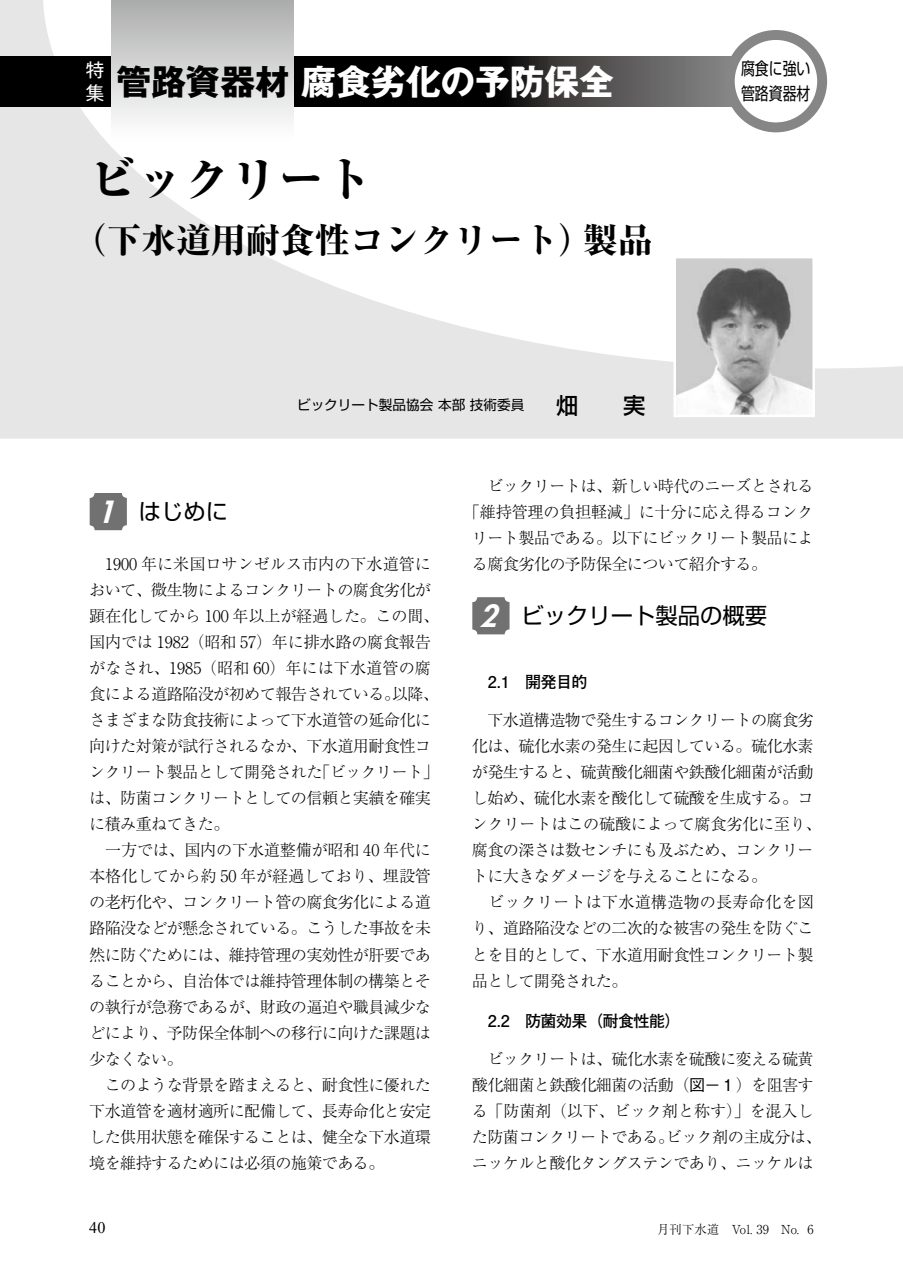
<style>
.page{position:relative;width:903px;height:1275px;background:#fff}
.page>*{position:absolute;margin:0;border:0;box-sizing:border-box;transform-origin:0 0}
.t1{font:800 47.07px "Ryumin Pro";color:#000}
.t2{font:800 34.65px "Ryumin Pro";color:#000}
.t3{font:700 34.65px "Gothic MB101 Pro";color:#fff}
.t4{font:22.4px "Shin Go Pro";color:#000}
.t5{font:500 22.4px "Shin Go Pro";color:#000}
.t6{font:18.55px/22.6px "Gothic MB101 Pro";color:#fff}
.t7{font:17.32px/24.8px "Shin Go Pro";color:#000;scale:.8 1}
.t8{font:300 16.1px/26.1px "Ryumin Pro";letter-spacing:-.04em;color:#000}
.t9{font:700 16.1px "Futo Go B101 Pro";letter-spacing:-.04em;color:#000}
.t10{font:300 16.1px "Ryumin Pro";letter-spacing:-.015em;color:#000}
.t11{font:16.1px "Times New Roman";color:#000}
.t12{font:13.65px "Shin Go Pro";color:#000}
.t13{font:300 12.42px "Ryumin Pro";color:#000}
.s1{color:#000}
.s2{font-family:"Futura Std";font-weight:800;font-style:italic;font-size:29.75px;color:#fff}
.s3{font-family:"Gothic BBB Pro";font-weight:500}
</style>
<div class="page">
<svg style="left:0;top:0;width:903px;height:439px"></svg>
<svg style="left:0;top:56px;width:731px;height:50px;background:#222121"></svg>
<div style="left:111px;top:0;width:182px;height:141px;background:linear-gradient(to bottom,#acadad,#fff)"></div>
<div style="left:730px;top:35px;width:92px;height:92px;background:#fff;border-radius:50%"></div>
<div style="left:725px;top:30px;width:102px;height:102px;border:10px solid #868686;border-radius:50%"></div>
<div style="left:90px;top:493px;width:37px;height:37px;background:#727172;border-radius:5px"></div>
<div style="left:472px;top:597px;width:37px;height:37px;background:#727172;border-radius:5px"></div>
<img style="left:676px;top:259px;width:136px;height:155px">
<div style="left:673px;top:256px;width:142px;height:161px;border:2px solid #fff"></div>
<p class="t6" style="left:86px;top:56px;width:19px">特集</p>
<h2 class="t3" style="left:116px;top:53px;width:499px"><span class="s1">管路資器材</span> 腐食劣化の予防保全</h2>
<h1 class="t1" style="left:89px;top:142px;width:284px">ビックリート</h1>
<h2 class="t2" style="left:72px;top:212px;width:582px">（下水道用耐食性コンクリート）製品</h2>
<p class="t12" style="left:297px;top:394px;width:229px">ビックリート製品協会 本部 技術委員</p>
<h3 class="t5" style="left:556px;top:387px;width:91px">畑　　実</h3>
<p class="t7" style="left:741px;top:54px;width:88px">腐食に強い管路資器材</p>
<h3 class="t4" style="left:96px;top:493px;width:133px"><span class="s2">1</span> はじめに</h3>
<p class="t8" style="left:89px;top:549px;width:351px">　1900 年に米国ロサンゼルス市内の下水道管において、微生物によるコンクリートの腐食劣化が顕在化してから 100 年以上が経過した。この間、国内では 1982（昭和 57）年に排水路の腐食報告がなされ、1985（昭和 60）年には下水道管の腐食による道路陥没が初めて報告されている。以降、さまざまな防食技術によって下水道管の延命化に向けた対策が試行されるなか、下水道用耐食性コンクリート製品として開発された「ビックリート」は、防菌コンクリートとしての信頼と実績を確実に積み重ねてきた。<br>　一方では、国内の下水道整備が昭和 40 年代に本格化してから約 50 年が経過しており、埋設管の老朽化や、コンクリート管の腐食劣化による道路陥没などが懸念されている。こうした事故を未然に防ぐためには、維持管理の実効性が肝要であることから、自治体では維持管理体制の構築とその執行が急務であるが、財政の逼迫や職員減少などにより、予防保全体制への移行に向けた課題は少なくない。<br>　このような背景を踏まえると、耐食性に優れた下水道管を適材適所に配備して、長寿命化と安定した供用状態を確保することは、健全な下水道環境を維持するためには必須の施策である。</p>
<p class="t8" style="left:472px;top:471px;width:343px">　ビックリートは、新しい時代のニーズとされる</p>
<p class="t10" style="left:464px;top:499px;width:351px">「維持管理の負担軽減」に十分に応え得るコンク</p>
<p class="t8" style="left:472px;top:523px;width:343px">リート製品である。以下にビックリート製品によ</p>
<p class="t8" style="left:472px;top:549px;width:297px">る腐食劣化の予防保全について紹介する。</p>
<h3 class="t4" style="left:479px;top:597px;width:290px"><span class="s2">2</span> ビックリート製品の概要</h3>
<p class="t9" style="left:472px;top:669px;width:117px">　2.1　開発目的</p>
<p class="t8" style="left:472px;top:706px;width:351px">　下水道構造物で発生するコンクリートの腐食劣化は、硫化水素の発生に起因している。硫化水素が発生すると、硫黄酸化細菌や鉄酸化細菌が活動し始め、硫化水素を酸化して硫酸を生成する。コンクリートはこの硫酸によって腐食劣化に至り、腐食の深さは数センチにも及ぶため、コンクリートに大きなダメージを与えることになる。<br>　ビックリートは下水道構造物の長寿命化を図り、道路陥没などの二次的な被害の発生を防ぐことを目的として、下水道用耐食性コンクリート製品として開発された。</p>
<p class="t9" style="left:472px;top:1008px;width:210px">　2.2　防菌効果（耐食性能）</p>
<p class="t8" style="left:472px;top:1044px;width:351px">　ビックリートは、硫化水素を硫酸に変える硫黄酸化細菌と鉄酸化細菌の活動（<span class="s3">図－１</span>）を阻害する「防菌剤（以下、ビック剤と称す）」を混入した防菌コンクリートである。ビック剤の主成分は、ニッケルと酸化タングステンであり、ニッケルは</p>
<p class="t11" style="left:89px;top:1216px;width:18px">40</p>
<p class="t13" style="left:657px;top:1219px;width:158px">月刊下水道　Vol. 39　No. 6</p>
</div>
